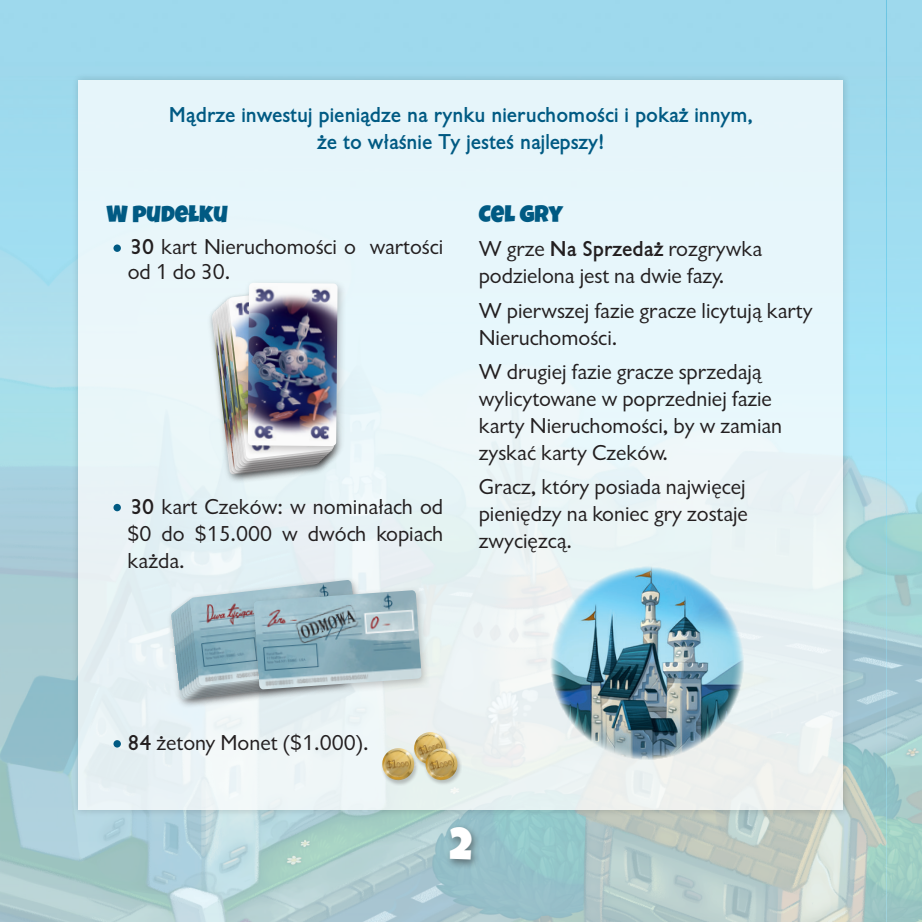
<style>
.page{position:relative;width:922px;height:922px;background:#fff}
.page>*{position:absolute;margin:0;border:0;box-sizing:border-box;transform-origin:0 0}
.t1{font:45px "Luckiest Guy";color:#fff}
.t2{font:23.5px "Luckiest Guy";color:#005a83}
.t3{font:20px/27px "EFN Gilead";color:#231f20}
.t4{font:700 20px/27.5px "EFN Gilead";color:#005a83;text-align:center}
.s1{font-weight:700}
</style>
<div class="page">
<img style="left:0;top:0;width:921px;height:921px">
<div style="left:444px;top:822px;width:37px;height:48px;background:#231f20;opacity:.5"></div>
<div style="left:71px;top:72px;width:779px;height:745px;background:#231f20;opacity:.25"></div>
<div style="left:79px;top:80px;width:764px;height:729px;background:#e7f6fa"></div>
<hr style="left:921px;top:72px;width:1px;height:745px;background:#231f20;opacity:.25">
<div style="left:113px;top:244px;width:8px;height:8px;background:#005a83;border-radius:50%"></div>
<svg style="left:113px;top:503px;width:8px;height:8px"></svg>
<div style="left:113px;top:740px;width:8px;height:7px;background:#005a83;border-radius:50%"></div>
<img style="left:548px;top:564px;width:198px;height:198px;border-radius:99px">
<div style="left:211px;top:295px;width:120px;height:186px;background:#231f20;opacity:.25"></div>
<div style="left:214px;top:293px;width:120px;height:186px;background:#231f20;opacity:.25"></div>
<div style="left:216px;top:291px;width:120px;height:185px;background:#231f20;opacity:.25"></div>
<div style="left:219px;top:288px;width:120px;height:186px;background:#231f20;opacity:.25"></div>
<div style="left:221px;top:286px;width:120px;height:185px;background:#231f20;opacity:.25"></div>
<div style="left:223px;top:284px;width:119px;height:185px;background:#231f20;opacity:.25"></div>
<img style="left:228px;top:288px;width:106px;height:171px">
<div style="left:165px;top:589px;width:186px;height:120px;background:#231f20;opacity:.25"></div>
<div style="left:170px;top:586px;width:185px;height:120px;background:#231f20;opacity:.25"></div>
<div style="left:172px;top:584px;width:186px;height:120px;background:#231f20;opacity:.25"></div>
<div style="left:175px;top:582px;width:185px;height:120px;background:#231f20;opacity:.25"></div>
<div style="left:177px;top:581px;width:186px;height:119px;background:#231f20;opacity:.25"></div>
<div style="left:184px;top:575px;width:186px;height:120px;background:#231f20;opacity:.25"></div>
<img style="left:189px;top:580px;width:172px;height:105px">
<div style="left:248px;top:586px;width:182px;height:113px;background:#231f20;opacity:.25"></div>
<img style="left:253px;top:590px;width:168px;height:99px">
<div style="left:242px;top:279px;width:105px;height:177px;background:#231f20;opacity:.25"></div>
<img style="left:248px;top:283px;width:89px;height:163px">
<div style="left:381px;top:748px;width:37px;height:37px;background:#231f20;opacity:.25"></div>
<img style="left:381px;top:748px;width:34px;height:32px">
<div style="left:412px;top:731px;width:39px;height:39px;background:#231f20;opacity:.25"></div>
<img style="left:412px;top:732px;width:36px;height:34px">
<div style="left:424px;top:748px;width:38px;height:37px;background:#231f20;opacity:.25"></div>
<img style="left:424px;top:748px;width:35px;height:33px">
<p class="t4" style="left:169px;top:101px;width:585px">Mądrze inwestuj pieniądze na rynku nieruchomości i pokaż innym, że to właśnie Ty jesteś najlepszy!</p>
<p class="t2" style="left:106px;top:199px;width:123px">W PUDEŁKU</p>
<p class="t3" style="left:128px;top:235px;width:317px;line-height:25px"><span class="s1">30</span> kart Nieruchomości o wartości od 1 do 30.</p>
<p class="t3" style="left:128px;top:493px;width:317px;text-align:justify"><span class="s1">30</span> kart Czeków: w nominałach od $0 do $15.000 w dwóch kopiach każda.</p>
<p class="t2" style="left:478px;top:199px;width:86px">CEL GRY</p>
<p class="t3" style="left:478px;top:236px;width:285px">W grze <span class="s1">Na Sprzedaż</span> rozgrywka podzielona jest na dwie fazy.</p>
<p class="t3" style="left:478px;top:297px;width:335px">W pierwszej fazie gracze licytują karty<br>Nieruchomości.</p>
<p class="t3" style="left:478px;top:358px;width:305px">W drugiej fazie gracze sprzedają wylicytowane w poprzedniej fazie karty Nieruchomości, by w zamian zyskać karty Czeków.</p>
<p class="t3" style="left:478px;top:473px;width:271px;text-align:justify">Gracz, który posiada najwięcej pieniędzy na koniec gry zostaje zwycięzcą.</p>
<p class="t3" style="left:127px;top:729px;width:243px"><span class="s1">84</span> żetony Monet ($1.000).</p>
<h1 class="t1" style="left:449px;top:814px;width:24px">2</h1>
</div>
